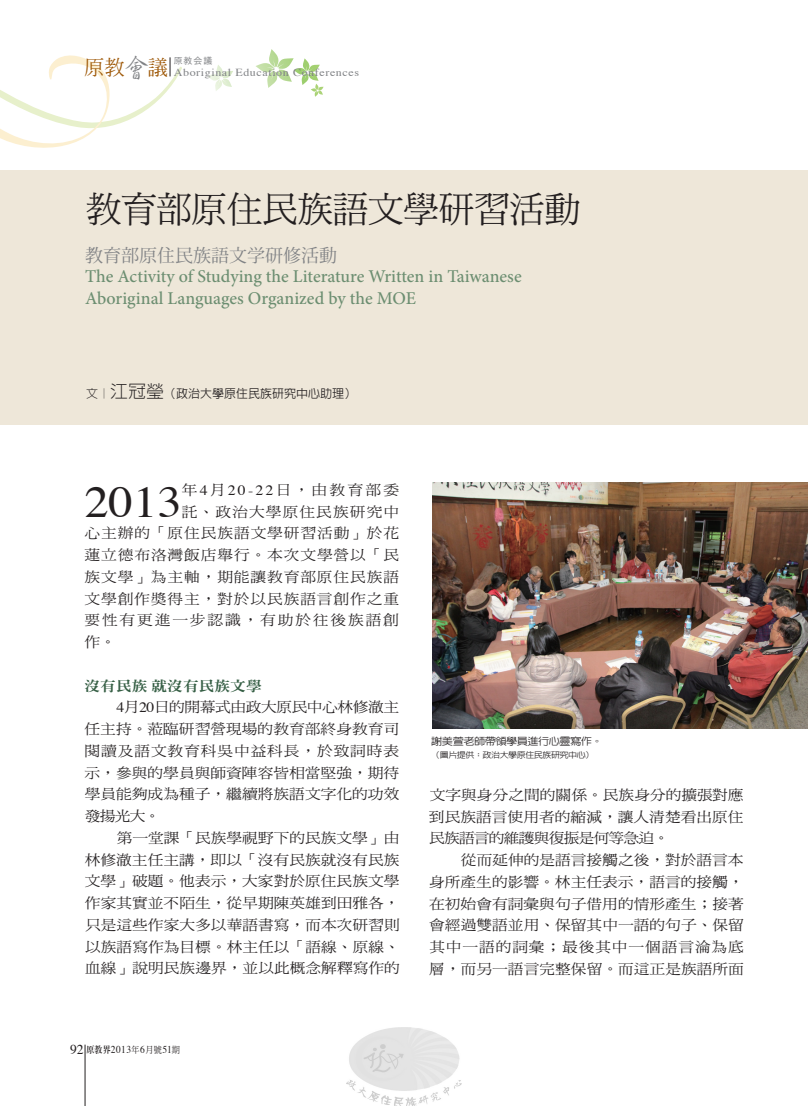
<style>
.page{position:relative;width:808px;height:1106px;background:#fff}
.page>*{position:absolute;margin:0;border:0;box-sizing:border-box;transform-origin:0 0}
.t1{font:43.8px "Times";color:#231f20;scale:1.11 1}
.t2{font:36px "DF Ming Std W5";letter-spacing:-.02em;color:#231f20}
.t3{font:500 18px/21.3px "Minion Pro";color:#6c8e71}
.t4{font:14.1px "DF Ming Std W5";color:#231f20;scale:1.11 1}
.t5{font:14.1px "DF Ming Std W5";letter-spacing:.055em;color:#231f20;scale:1.11 1}
.t6{font:14.1px "DF Ming Std W5";letter-spacing:-.03em;color:#231f20;scale:1.11 1}
.t7{font:14.1px "DF Ming Std W5";letter-spacing:.115em;color:#231f20;scale:1.11 1}
.t8{font:14.1px "DF Ming Std W5";letter-spacing:-.05em;color:#231f20;scale:1.11 1}
.t9{font:14.1px "DF Ming Std W5";letter-spacing:.065em;color:#231f20;scale:1.11 1}
.t10{font:14.1px "DF Ming Std W9";color:#365f45;scale:1.11 1}
.t11{font:500 12px "AR Hei B5";color:#231f20}
.t12{font:10.8px "Times";letter-spacing:.05em;color:#808285;scale:1.11 1}
.t13{font:10.5px "Times";letter-spacing:.05em;color:#231f20;scale:.9 1}
.t14{font:500 10.2px "AR Hei B5";letter-spacing:-.05em;color:#231f20;scale:1.11 1}
.t15{font:9px "Heisei Kaku Go Std W3";color:#808285}
.t16{font:500 8.1px "AR Hei B5";letter-spacing:-.05em;color:#231f20;scale:1.11 1}
.s1{font-family:"AR Xing Shu B5";font-weight:500;font-size:27.75px}
.s2{font-family:"Koz Min Pro";font-weight:400;color:#808285}
.s3{font-weight:300}
.s4{font-weight:300;font-size:18px}
.s5{font-family:"Times"}
.s6{font-size:13.5px}
.s7{font-family:"AR Ming B5";font-weight:800;font-size:9px}
.s8{font-family:"DF Ming Std W5";font-size:9px}
</style>
<div class="page">
<svg style="left:256px;top:49px;width:68px;height:48px"></svg>
<svg style="left:208px;top:65px;width:25px;height:26px"></svg>
<hr style="left:85px;top:1044px;width:1px;height:62px;background:#231f20">
<svg style="left:0;top:55px;width:182px;height:93px"></svg>
<div style="left:0;top:170px;width:808px;height:255px;background:#eee7d9"></div>
<img style="left:433px;top:483px;width:375px;height:245px">
<img style="left:347px;top:1027px;width:114px;height:79px">
<p class="t12" style="left:84px;top:66px;width:249px"><sup>原教</sup><span class="s1">會</span><sup>議</sup> Aboriginal Education Conferences</p>
<p class="t15" style="left:174px;top:55px;width:40px">原教会議</p>
<p class="t2" style="left:86px;top:190px;width:496px">教育部原住民族語文學研習活動</p>
<p class="t3" style="left:85px;top:245px;width:438px"><span class="s2">教育部原住民族語文学研修活動　<br></span>The Activity of Studying the Literature Written in Taiwanese<br>Aboriginal Languages Organized by the MOE</p>
<p class="t11" style="left:86px;top:387px;width:272px"><span class="s3">文︱</span><span class="s4">江冠瑩</span>（政治大學原住民族研究中心助理）</p>
<p class="t1" style="left:85px;top:474px;width:89px">2013</p>
<p class="t4" style="left:182px;top:482px;width:197px">年<span class="s5">4</span>月<span class="s5">20-22</span>日，由教育部委</p>
<p class="t9" style="left:182px;top:504px;width:197px">託、政治大學原住民族研究中</p>
<p class="t5" style="left:85px;top:525px;width:285px">心主辦的「原住民族語文學研習活動」於花</p>
<p class="t5" style="left:85px;top:547px;width:285px">蓮立德布洛灣飯店舉行。本次文學營以「民</p>
<p class="t5" style="left:85px;top:569px;width:285px">族文學」為主軸，期能讓教育部原住民族語</p>
<p class="t5" style="left:84px;top:591px;width:285px">文學創作獎得主，對於以民族語言創作之重</p>
<p class="t7" style="left:84px;top:612px;width:285px">要性有更進一步認識，有助於往後族語創</p>
<p class="t4" style="left:84px;top:634px;width:30px">作。</p>
<p class="t10" style="left:85px;top:678px;width:161px">沒有民族就沒有民族文學</p>
<p class="t6" style="left:116px;top:699px;width:256px"><span class="s5">4</span>月<span class="s5">20</span>日的開幕式由政大原民中心林修澈主</p>
<p class="t4" style="left:85px;top:721px;width:285px">任主持。蒞臨研習營現場的教育部終身教育司</p>
<p class="t5" style="left:85px;top:743px;width:285px">閱讀及語文教育科吳中益科長，於致詞時表</p>
<p class="t4" style="left:85px;top:765px;width:285px">示，參與的學員與師資陣容皆相當堅強，期待</p>
<p class="t4" style="left:85px;top:786px;width:285px">學員能夠成為種子，繼續將族語文字化的功效</p>
<p class="t4" style="left:85px;top:808px;width:70px">發揚光大。</p>
<p class="t4" style="left:117px;top:830px;width:256px">第一堂課「民族學視野下的民族文學」由</p>
<p class="t4" style="left:85px;top:852px;width:285px">林修澈主任主講，即以「沒有民族就沒有民族</p>
<p class="t4" style="left:85px;top:873px;width:285px">文學」破題。他表示，大家對於原住民族文學</p>
<p class="t4" style="left:85px;top:895px;width:285px">作家其實並不陌生，從早期陳英雄到田雅各，</p>
<p class="t4" style="left:85px;top:917px;width:285px">只是這些作家大多以華語書寫，而本次研習則</p>
<p class="t4" style="left:85px;top:939px;width:285px">以族語寫作為目標。林主任以「語線、原線、</p>
<p class="t4" style="left:85px;top:960px;width:285px">血線」說明民族邊界，並以此概念解釋寫作的</p>
<p class="t13" style="left:70px;top:1042px;width:124px"><span class="s6">92</span> <span class="s7">原教界</span>2013<span class="s8">年</span>6<span class="s8">月號</span>51<span class="s8">期</span></p>
<p class="t14" style="left:431px;top:735px;width:156px">謝美萱老師帶領學員進行心靈寫作。</p>
<p class="t16" style="left:431px;top:750px;width:148px">（圖片提供：政治大學原住民族研究中心）</p>
<p class="t4" style="left:430px;top:787px;width:284px">文字與身分之間的關係。民族身分的擴張對應</p>
<p class="t4" style="left:429px;top:809px;width:285px">到民族語言使用者的縮減，讓人清楚看出原住</p>
<p class="t8" style="left:429px;top:830px;width:218px">民族語言的維護與復振是何等急迫。</p>
<p class="t4" style="left:461px;top:852px;width:256px">從而延伸的是語言接觸之後，對於語言本</p>
<p class="t4" style="left:429px;top:874px;width:285px">身所產生的影響。林主任表示，語言的接觸，</p>
<p class="t4" style="left:429px;top:896px;width:285px">在初始會有詞彙與句子借用的情形產生；接著</p>
<p class="t4" style="left:429px;top:917px;width:285px">會經過雙語並用、保留其中一語的句子、保留</p>
<p class="t5" style="left:429px;top:939px;width:285px">其中一語的詞彙；最後其中一個語言淪為底</p>
<p class="t4" style="left:429px;top:961px;width:285px">層，而另一語言完整保留。而這正是族語所面</p>
</div>
